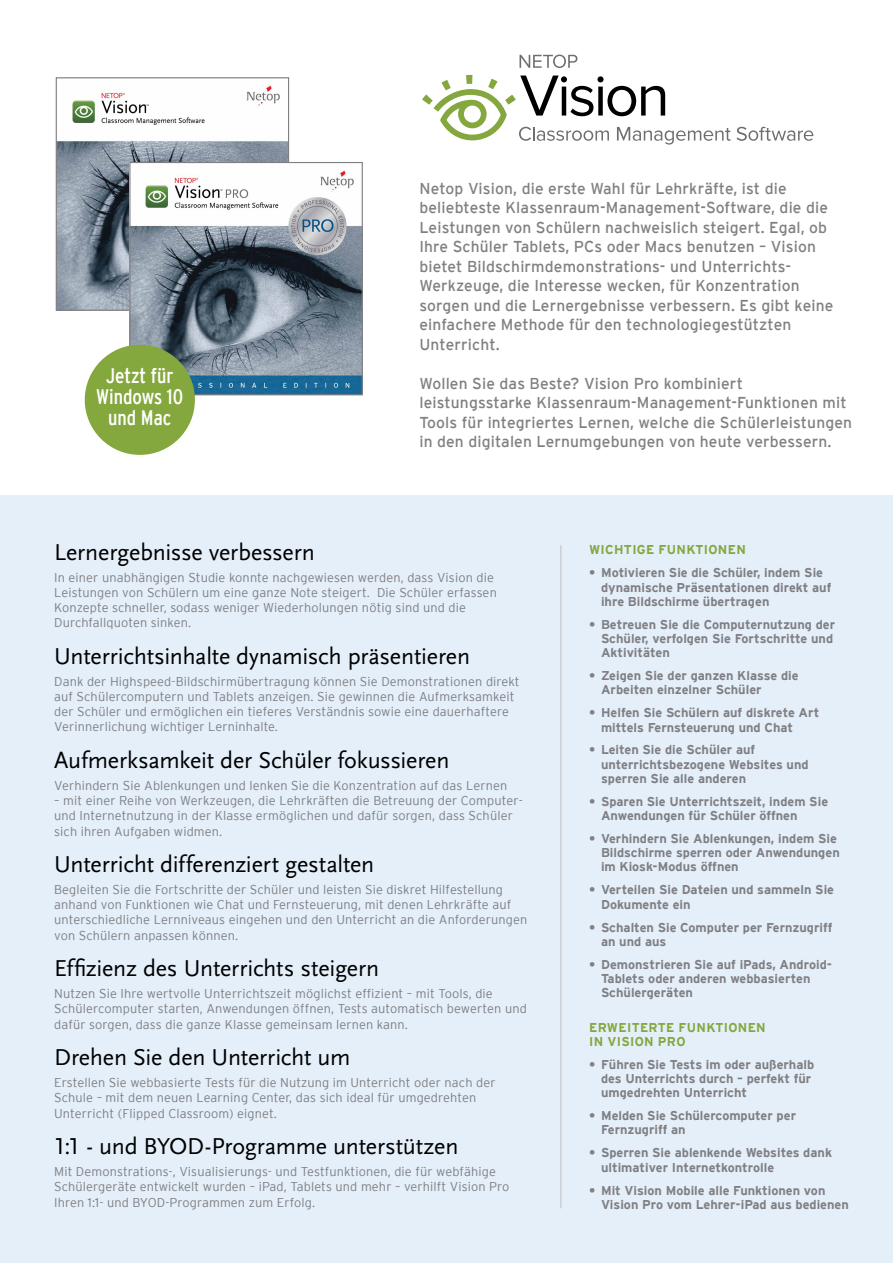
<style>
.page{position:relative;width:893px;height:1263px;background:#fff}
.page>*{position:absolute;margin:0;border:0;box-sizing:border-box;transform-origin:0 0}
.t1{font:24px "Scala Sans";letter-spacing:-.01em;color:#000}
.t2{font:condensed 21px/21px "Interstate";color:#fff;text-align:center}
.t3{font:15.75px/19.5px "Interstate";letter-spacing:.01em;color:#807f83}
.t4{font:300 12.75px/15.1px "Interstate";letter-spacing:.01em;color:#807f83}
.t5{font:700 12.75px/14.2px "Interstate";color:#807f83}
.t6{font:700 12.75px/14.2px "Interstate";letter-spacing:.025em;color:#84a73e}
.s1{font-family:"Scala Sans Caps"}
</style>
<div class="page">
<div style="left:0;top:495px;width:893px;height:768px;background:#e4eff9"></div>
<hr style="left:560px;top:545px;width:1px;height:663px;background:#c0bfc1">
<img style="left:58px;top:85px;width:229px;height:224px">
<div style="left:56px;top:77px;width:233px;height:234px;border:1px solid #807f83"></div>
<img style="left:131px;top:164px;width:230px;height:229px">
<div style="left:129px;top:162px;width:234px;height:233px;border:1px solid #807f83"></div>
<div style="left:85px;top:345px;width:110px;height:110px;background:#84a73e;border-radius:50%"></div>
<svg style="left:422px;top:75px;width:391px;height:70px"></svg>
<svg style="left:519px;top:55px;width:58px;height:13px"></svg>
<h2 class="t2" style="left:96px;top:365px;width:88px">Jetzt für<br>Windows 10 und Mac</h2>
<p class="t3" style="left:419px;top:178px;width:415px">Netop Vision, die erste Wahl für Lehrkräfte, ist die beliebteste Klassenraum-Management-Software, die die Leistungen von Schülern nachweislich steigert. Egal, ob Ihre Schüler Tablets, PCs oder Macs benutzen – Vision bietet Bildschirmdemonstrations- und Unterrichts-Werkzeuge, die Interesse wecken, für Konzentration sorgen und die Lernergebnisse verbessern. Es gibt keine einfachere Methode für den technologiegestützten Unterricht.</p>
<p class="t3" style="left:419px;top:373px;width:434px">Wollen Sie das Beste? Vision Pro kombiniert leistungsstarke Klassenraum-Management-Funktionen mit Tools für integriertes Lernen, welche die Schülerleistungen in den digitalen Lernumgebungen von heute verbessern.</p>
<h1 class="t1" style="left:54px;top:539px;width:262px">Lernergebnisse verbessern</h1>
<p class="t4" style="left:54px;top:570px;width:444px">In einer unabhängigen Studie konnte nachgewiesen werden, dass Vision die Leistungen von Schülern um eine ganze Note steigert. Die Schüler erfassen Konzepte schneller, sodass weniger Wiederholungen nötig sind und die Durchfallquoten sinken.</p>
<h1 class="t1" style="left:54px;top:643px;width:417px">Unterrichtsinhalte dynamisch präsentieren</h1>
<p class="t4" style="left:54px;top:674px;width:467px">Dank der Highspeed-Bildschirmübertragung können Sie Demonstrationen direkt auf Schülercomputern und Tablets anzeigen. Sie gewinnen die Aufmerksamkeit der Schüler und ermöglichen ein tieferes Verständnis sowie eine dauerhaftere Verinnerlichung wichtiger Lerninhalte.</p>
<h1 class="t1" style="left:54px;top:747px;width:397px">Aufmerksamkeit der Schüler fokussieren</h1>
<p class="t4" style="left:54px;top:778px;width:455px">Verhindern Sie Ablenkungen und lenken Sie die Konzentration auf das Lernen</p>
<p class="t4" style="left:54px;top:793px;width:470px">– mit einer Reihe von Werkzeugen, die Lehrkräften die Betreuung der Computer&shy;und Internetnutzung in der Klasse ermöglichen und dafür sorgen, dass Schüler sich ihren Aufgaben widmen.</p>
<h1 class="t1" style="left:54px;top:851px;width:322px">Unterricht differenziert gestalten</h1>
<p class="t4" style="left:54px;top:882px;width:475px">Begleiten Sie die Fortschritte der Schüler und leisten Sie diskret Hilfestellung anhand von Funktionen wie Chat und Fernsteuerung, mit denen Lehrkräfte auf unterschiedliche Lernniveaus eingehen und den Unterricht an die Anforderungen von Schülern anpassen können.</p>
<h1 class="t1" style="left:54px;top:955px;width:327px">Effizienz des Unterrichts steigern</h1>
<p class="t4" style="left:54px;top:986px;width:474px">Nutzen Sie Ihre wertvolle Unterrichtszeit möglichst effizient – mit Tools, die<br>Schülercomputer starten, Anwendungen öffnen, Tests automatisch bewerten und dafür sorgen, dass die ganze Klasse gemeinsam lernen kann.</p>
<h1 class="t1" style="left:54px;top:1044px;width:298px">Drehen Sie den Unterricht um</h1>
<p class="t4" style="left:54px;top:1075px;width:443px">Erstellen Sie webbasierte Tests für die Nutzung im Unterricht oder nach der<br>Schule – mit dem neuen Learning Center, das sich ideal für umgedrehten<br>Unterricht (Flipped Classroom) eignet.</p>
<h1 class="t1" style="left:54px;top:1133px;width:406px"><span class="s1">1:1</span> - und BYOD-Programme unterstützen</h1>
<p class="t4" style="left:54px;top:1164px;width:457px">Mit Demonstrations-, Visualisierungs- und Testfunktionen, die für webfähige<br>Schülergeräte entwickelt wurden – iPad, Tablets und mehr – verhilft Vision Pro<br>Ihren 1:1- und BYOD-Programmen zum Erfolg.</p>
<p class="t6" style="left:589px;top:543px;width:158px">WICHTIGE FUNKTIONEN</p>
<p class="t5" style="left:601px;top:566px;width:232px;text-indent:-12px">• Motivieren Sie die Schüler, indem Sie dynamische Präsentationen direkt auf ihre Bildschirme übertragen</p>
<p class="t5" style="left:601px;top:617px;width:236px;text-indent:-12px">• Betreuen Sie die Computernutzung der<br>Schüler, verfolgen Sie Fortschritte und<br>Aktivitäten</p>
<p class="t5" style="left:601px;top:668px;width:199px;text-indent:-12px">• Zeigen Sie der ganzen Klasse die<br>Arbeiten einzelner Schüler</p>
<p class="t5" style="left:601px;top:705px;width:220px;text-indent:-12px">• Helfen Sie Schülern auf diskrete Art mittels Fernsteuerung und Chat</p>
<p class="t5" style="left:601px;top:743px;width:209px;text-indent:-12px">• Leiten Sie die Schüler auf unterrichtsbezogene Websites und sperren Sie alle anderen</p>
<p class="t5" style="left:601px;top:794px;width:229px;text-indent:-12px">• Sparen Sie Unterrichtszeit, indem Sie<br>Anwendungen für Schüler öffnen</p>
<p class="t5" style="left:601px;top:831px;width:240px;text-indent:-12px">• Verhindern Sie Ablenkungen, indem Sie<br>Bildschirme sperren oder Anwendungen im Kiosk-Modus öffnen</p>
<p class="t5" style="left:601px;top:883px;width:235px;text-indent:-12px">• Verteilen Sie Dateien und sammeln Sie<br>Dokumente ein</p>
<p class="t5" style="left:601px;top:920px;width:233px;text-indent:-12px">• Schalten Sie Computer per Fernzugriff an und aus</p>
<p class="t5" style="left:601px;top:957px;width:233px;text-indent:-12px">• Demonstrieren Sie auf iPads, Android-<br>Tablets oder anderen webbasierten<br>Schülergeräten</p>
<p class="t6" style="left:589px;top:1020px;width:178px">ERWEITERTE FUNKTIONEN<br>IN VISION PRO</p>
<p class="t5" style="left:601px;top:1057px;width:215px;text-indent:-12px">• Führen Sie Tests im oder außerhalb des Unterrichts durch – perfekt für umgedrehten Unterricht</p>
<p class="t5" style="left:601px;top:1108px;width:197px;text-indent:-12px">• Melden Sie Schülercomputer per<br>Fernzugriff an</p>
<p class="t5" style="left:601px;top:1146px;width:233px;text-indent:-12px">• Sperren Sie ablenkende Websites dank ultimativer Internetkontrolle</p>
<p class="t5" style="left:601px;top:1183px;width:249px;text-indent:-12px">• Mit Vision Mobile alle Funktionen von<br>Vision Pro vom Lehrer-iPad aus bedienen</p>
</div>
